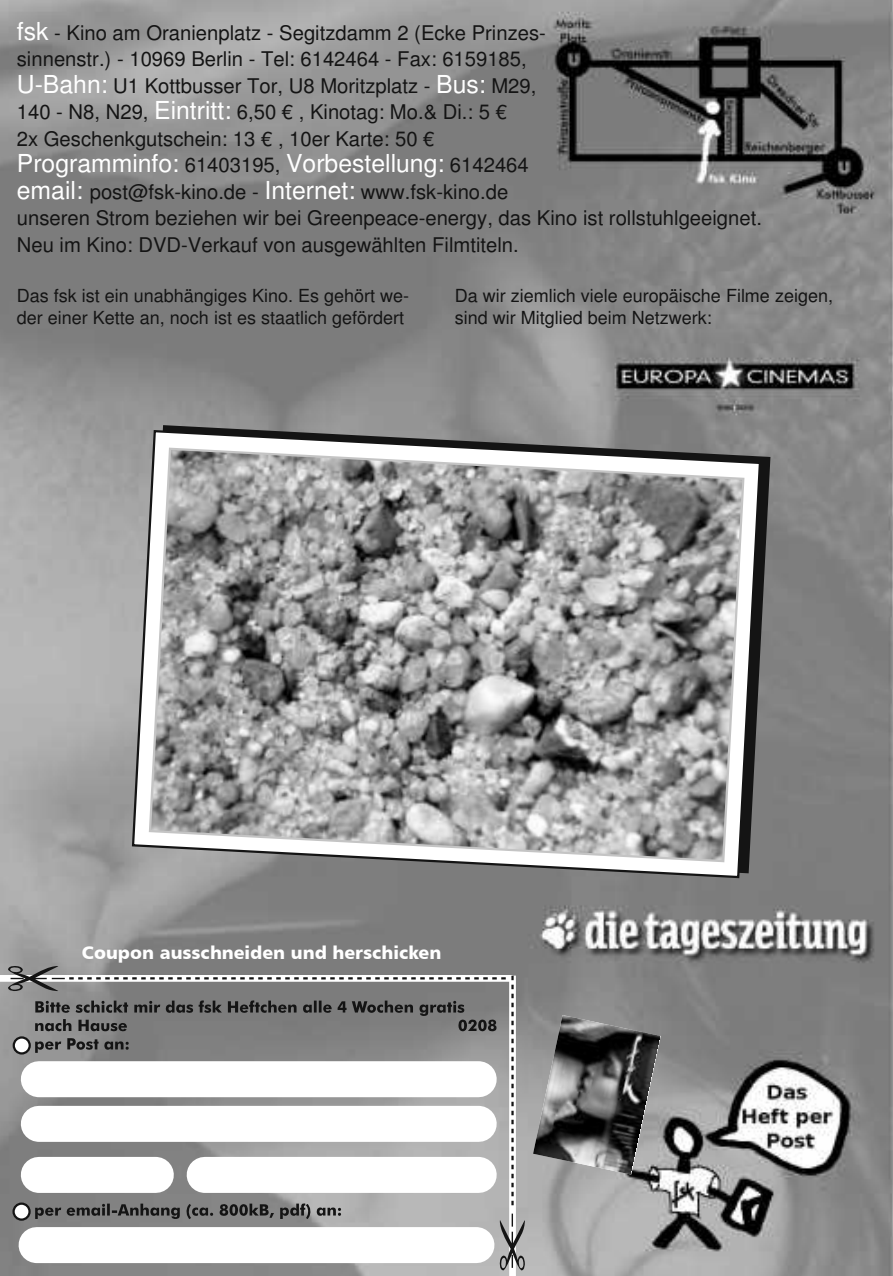
<style>
.page{position:relative;width:893px;height:1276px;background:#fff}
.page>*{position:absolute;margin:0;border:0;box-sizing:border-box;transform-origin:0 0}
.t1{font:24.75px "Nimbus San L";letter-spacing:-.055em;color:#fff}
.t2{font:20.25px/26.6px "Nimbus San L";color:#141414}
.t3{font:18px/21.6px "Nimbus San L";color:#141414}
.t4{font:18px "Humanist 777 BT Black B";color:#fff}
.s1{font-size:24.75px;color:#fff}
.s2{font-size:20.25px;color:#141414}
</style>
<div class="page">
<img style="left:0;top:0;width:893px;height:1276px">
<svg style="left:140px;top:424px;width:632px;height:450px;background:#7a7a7a"></svg>
<svg style="left:131px;top:429px;width:631px;height:450px"></svg>
<svg style="left:148px;top:446px;width:598px;height:417px;background:#9f9f9f"></svg>
<img style="left:533px;top:1015px;width:126px;height:159px">
<svg style="left:8px;top:966px;width:517px;height:304px"></svg>
<p class="t2" style="left:17px;top:19px;width:529px"><span class="s1">fs k</span> - Kino am Oranie nplatz - Se gitz dam m 2 (Eck e Prinze s - s inne ns tr.) - 109 69 Be rlin - Te l: 6142464 - Fax: 6159 185, <span class="s1">U-Bah n:</span> U1 Kottbus s e rTor, U8 Moritz platz - <span class="s1">Bus :</span> M29 , 140 - N8, N29 , <span class="s1">Eintritt:</span> 6,50 € , Kinotag: Mo.&amp; Di.: 5 €<br>2x Ge s ch e nk guts ch e in: 13 € , 10e rKarte : 50 €</p>
<p class="t1" style="left:17px;top:149px;width:513px">Program m info: <span class="s2">6140319 5,</span> Vorbe s te llung: <span class="s2">6142464</span></p>
<p class="t2" style="left:17px;top:179px;width:747px"><span class="s1">e m ail:</span> pos t@ fs k -k ino.de - <span class="s1">Inte rne t:</span> w w w .fs k -k ino.de<br>uns e re n Strom be zie h e n w irbe i Gre e npe ace -e ne rgy, das Kino is trolls tuh lge e igne t.<br>Ne u im Kino: DVD-Ve rk aufvon aus ge w äh lte n Film tite ln.</p>
<p class="t3" style="left:17px;top:285px;width:394px">Das fs k is te in unabh ängige s Kino. Es ge h örtw e - de re ine rKe tte an, noch is te s s taatlich ge förde rt</p>
<p class="t3" style="left:455px;top:285px;width:381px">Da w irzie m lich vie le e uropäis ch e Film e ze ige n, s ind w irMitglie d be im Ne tzw e rk :</p>
<p class="t4" style="left:82px;top:941px;width:361px">Coupon aussch neiden und h ersch ick en</p>
</div>
